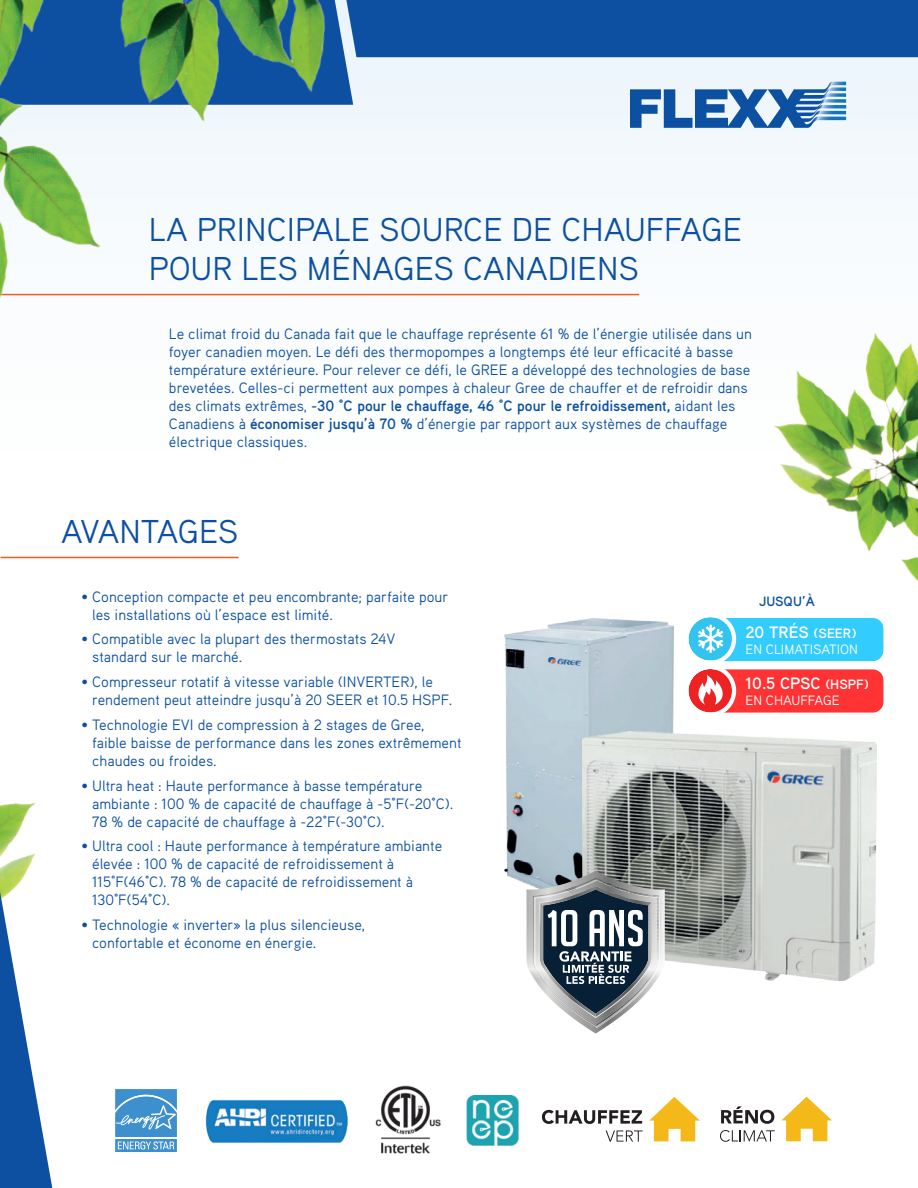
<style>
.page{position:relative;width:918px;height:1188px;background:#fff}
.page>*{position:absolute;margin:0;border:0;box-sizing:border-box;transform-origin:0 0}
.t1{font:33px/39.6px "Aaux Pro";color:#0d50a1}
.t2{font:33px "Aaux Pro";letter-spacing:-.02em;color:#0d50a1}
.t3{font:700 16.5px "Aaux Pro";color:#fff}
.t4{font:15px/18px "Aaux Pro";color:#0d50a1}
.t5{font:13.5px "Aaux Pro";color:#fff}
.t6{font:700 13.5px "Aaux Pro";color:#0d50a1}
.s1{font-weight:700}
.s2{font-size:13.5px}
</style>
<div class="page">
<div style="left:706px;top:669px;width:177px;height:44px;background:#f33;border-radius:11px"></div>
<div style="left:706px;top:618px;width:177px;height:43px;background:#3cf;border-radius:11px"></div>
<img style="left:0;top:803px;width:36px;height:88px">
<div style="left:0;top:0;width:918px;height:504px;background:#fbfcfe"></div>
<img style="left:505px;top:619px;width:169px;height:265px">
<img style="left:582px;top:732px;width:294px;height:248px">
<svg style="left:0;top:891px;width:52px;height:297px"></svg>
<hr style="left:0;top:294px;width:639px;height:1px;background:#f15924">
<hr style="left:1px;top:557px;width:238px;height:1px;background:#f15924">
<svg style="left:363px;top:0;width:555px;height:128px"></svg>
<img style="left:467px;top:1096px;width:51px;height:50px">
<svg style="left:649px;top:1097px;width:51px;height:44px"></svg>
<svg style="left:542px;top:1110px;width:100px;height:14px"></svg>
<svg style="left:606px;top:1130px;width:37px;height:12px"></svg>
<svg style="left:781px;top:1097px;width:51px;height:44px"></svg>
<svg style="left:721px;top:1106px;width:53px;height:18px"></svg>
<svg style="left:720px;top:1130px;width:55px;height:12px"></svg>
<img style="left:569px;top:871px;width:54px;height:7px">
<img style="left:526px;top:882px;width:7px;height:21px">
<img style="left:660px;top:882px;width:5px;height:21px">
<img style="left:526px;top:903px;width:7px;height:74px">
<img style="left:660px;top:903px;width:5px;height:77px">
<img style="left:590px;top:1028px;width:11px;height:6px">
<img style="left:584px;top:879px;width:76px;height:149px">
<img style="left:534px;top:879px;width:125px;height:147px">
<img style="left:570px;top:959px;width:81px;height:59px">
<svg style="left:540px;top:889px;width:109px;height:125px"></svg>
<svg style="left:115px;top:1089px;width:62px;height:63px;background:#5fa3d5"></svg>
<img style="left:205px;top:1100px;width:143px;height:43px">
<img style="left:375px;top:1085px;width:65px;height:69px">
<img style="left:0;top:0;width:363px;height:298px">
<img style="left:774px;top:333px;width:144px;height:292px">
<div style="left:688px;top:617px;width:44px;height:44px;background:#33c3ef;border-radius:50%"></div>
<svg style="left:695px;top:622px;width:31px;height:33px"></svg>
<div style="left:684px;top:613px;width:52px;height:52px;border:4px solid #fff;border-radius:50%"></div>
<svg style="left:688px;top:669px;width:44px;height:44px"></svg>
<svg style="left:692px;top:675px;width:40px;height:30px"></svg>
<div style="left:684px;top:665px;width:52px;height:52px;border:4px solid #fff;border-radius:50%"></div>
<p class="t1" style="left:149px;top:208px;width:595px">LA PRINCIPALE SOURCE DE CHAUFFAGE<br>POUR LES MÉNAGES CANADIENS</p>
<p class="t4" style="left:169px;top:324px;width:584px">Le climat froid du Canada fait que le chauffage représente 61 % de l’énergie utilisée dans un foyer canadien moyen. Le défi des thermopompes a longtemps été leur efficacité à basse température extérieure. Pour relever ce défi, le GREE a développé des technologies de base brevetées. Celles-ci permettent aux pompes à chaleur Gree de chauffer et de refroidir dans des climats extrêmes, <span class="s1">-30 °C pour le chauffage, 46 °C pour le refroidissement,</span> aidant les Canadiens à <span class="s1">économiser jusqu’à 70 %</span> d’énergie par rapport aux systèmes de chauffage électrique classiques.</p>
<p class="t2" style="left:61px;top:511px;width:179px">AVANTAGES</p>
<p class="t4" style="left:92px;top:587px;width:358px;text-indent:-11px">• Conception compacte et peu encombrante; parfaite pour les installations où l’espace est limité.</p>
<p class="t4" style="left:92px;top:630px;width:305px;text-indent:-11px">• Compatible avec la plupart des thermostats 24V standard sur le marché.</p>
<p class="t4" style="left:92px;top:673px;width:362px;text-indent:-11px">• Compresseur rotatif à vitesse variable (INVERTER), le rendement peut atteindre jusqu’à 20 SEER et 10.5 HSPF.</p>
<p class="t4" style="left:92px;top:715px;width:371px;text-indent:-11px">• Technologie EVI de compression à 2 stages de Gree, faible baisse de performance dans les zones extrêmement chaudes ou froides.</p>
<p class="t4" style="left:92px;top:776px;width:363px;text-indent:-11px">• Ultra heat : Haute performance à basse température ambiante : 100 % de capacité de chauffage à -5°F(-20°C).<br>78 % de capacité de chauffage à -22°F(-30°C).</p>
<p class="t4" style="left:92px;top:837px;width:352px;text-indent:-11px">• Ultra cool : Haute performance à température ambiante élevée : 100 % de capacité de refroidissement à 115°F(46°C). 78 % de capacité de refroidissement à 130°F(54°C).</p>
<p class="t4" style="left:92px;top:916px;width:275px;text-indent:-11px">• Technologie « inverter» la plus silencieuse, confortable et économe en énergie.</p>
<p class="t6" style="left:759px;top:593px;width:57px">JUSQU’À</p>
<p class="t3" style="left:745px;top:621px;width:112px">20 TRÉS <span class="s2">(SEER)</span></p>
<p class="t5" style="left:745px;top:641px;width:114px">EN CLIMATISATION</p>
<p class="t3" style="left:745px;top:673px;width:125px">10.5 CPSC <span class="s2">(HSPF)</span></p>
<p class="t5" style="left:745px;top:692px;width:96px">EN CHAUFFAGE</p>
</div>
